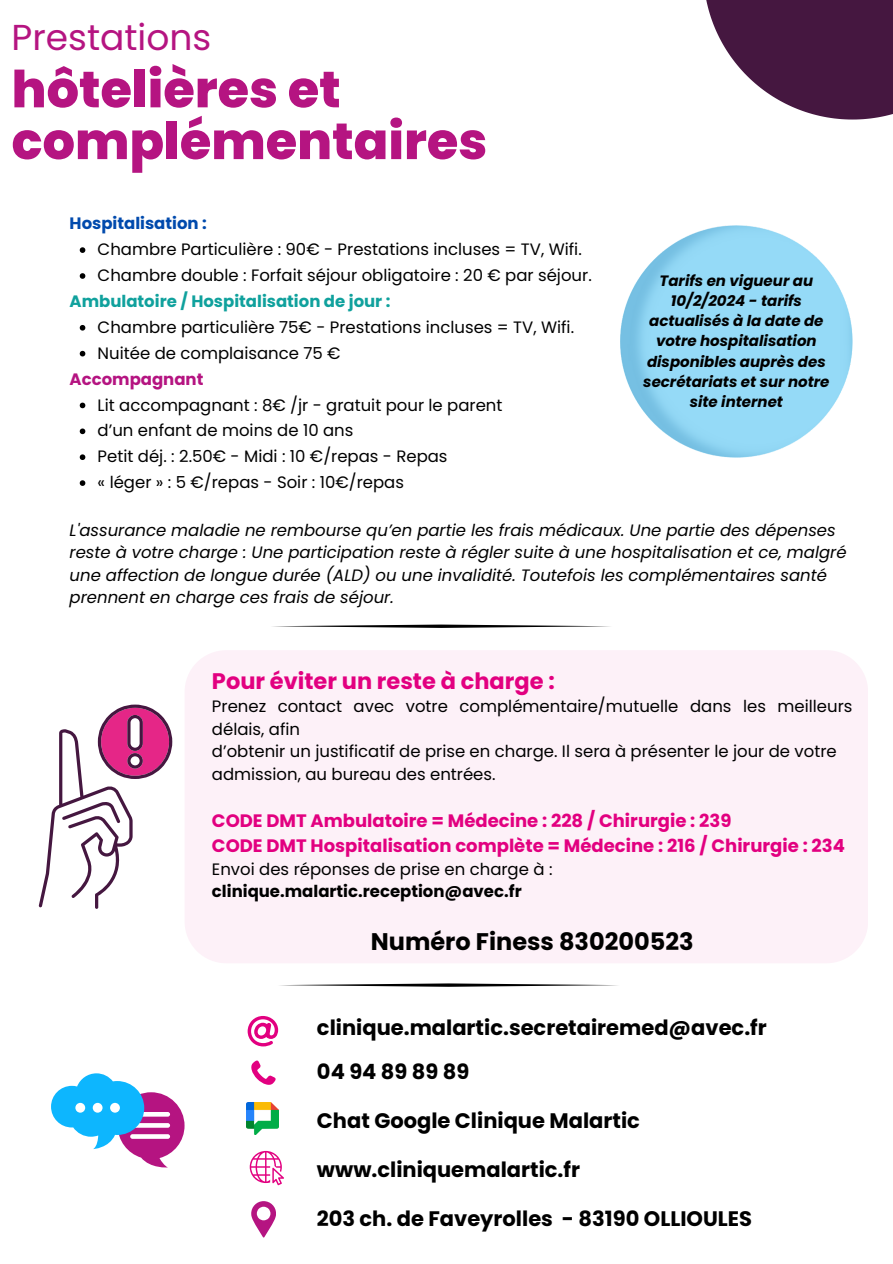
<style>
.page{position:relative;width:893px;height:1264px;background:#fff}
.page>*{position:absolute;margin:0;border:0;box-sizing:border-box;transform-origin:0 0}
.t1{font:800 51px/51.8px "Poppins";color:#b51481}
.t2{font:36px "Poppins";color:#b51481}
.t3{font:700 24px "Poppins";color:#000}
.t4{font:700 22.5px "Poppins";color:#e20080}
.t5{font:700 21px "Poppins";color:#000}
.t6{font:700 18px/24.8px "Poppins";color:#e20080}
.t7{font:16.5px/22.5px "Poppins";color:#000}
.t8{font:italic 16.5px/22.5px "Poppins";color:#000}
.t9{font:700 16.5px/22.5px "Poppins";color:#000}
.t10{font:700 16.5px "Poppins";color:#10a19d}
.t11{font:700 16.5px "Poppins";color:#004aad}
.t12{font:700 16.5px "Poppins";color:#b51481}
.t13{font:italic 700 15px/20.2px "Poppins";color:#000;text-align:center}
.s1{font-weight:400}
</style>
<div class="page">
<svg style="left:706px;top:0;width:186px;height:119px"></svg>
<svg style="left:80px;top:247px;width:5px;height:6px"></svg>
<svg style="left:80px;top:273px;width:5px;height:6px"></svg>
<svg style="left:80px;top:325px;width:5px;height:5px"></svg>
<svg style="left:80px;top:351px;width:5px;height:5px"></svg>
<svg style="left:80px;top:402px;width:5px;height:6px"></svg>
<svg style="left:80px;top:428px;width:5px;height:6px"></svg>
<svg style="left:80px;top:454px;width:5px;height:6px"></svg>
<svg style="left:80px;top:480px;width:5px;height:6px"></svg>
<img style="left:620px;top:226px;width:232px;height:231px">
<svg style="left:39px;top:704px;width:133px;height:204px"></svg>
<svg style="left:272px;top:624px;width:338px;height:4px"></svg>
<svg style="left:280px;top:983px;width:338px;height:3px"></svg>
<svg style="left:251px;top:1060px;width:24px;height:25px"></svg>
<img style="left:247px;top:1102px;width:31px;height:32px">
<svg style="left:247px;top:1016px;width:31px;height:30px"></svg>
<svg style="left:250px;top:1150px;width:34px;height:35px"></svg>
<svg style="left:51px;top:1073px;width:133px;height:95px"></svg>
<div style="left:75px;top:1102px;width:10px;height:10px;background:#fff;border-radius:50%"></div>
<div style="left:93px;top:1102px;width:9px;height:10px;background:#fff;border-radius:50%"></div>
<svg style="left:110px;top:1102px;width:10px;height:10px"></svg>
<div style="left:185px;top:650px;width:683px;height:313px;background:#fdf1f8"></div>
<svg style="left:251px;top:1201px;width:25px;height:36px"></svg>
<p class="t2" style="left:12px;top:13px;width:201px">Prestations</p>
<h6 class="t1" style="left:12px;top:64px;width:477px">hôtelières et complémentaires</h6>
<p class="t11" style="left:70px;top:212px;width:139px">Hospitalisation :</p>
<h2 class="t7" style="left:98px;top:238px;width:485px">Chambre Particulière : 90€ - Prestations incluses = TV, Wifi.</h2>
<h1 class="t7" style="left:98px;top:264px;width:495px">Chambre double : Forfait séjour obligatoire : 20 € par séjour.</h1>
<h5 class="t10" style="left:70px;top:289px;width:322px">Ambulatoire / Hospitalisation de jour :</h5>
<p class="t7" style="left:98px;top:316px;width:478px">Chambre particulière 75€ - Prestations incluses = TV, Wifi.</p>
<p class="t7" style="left:98px;top:342px;width:244px">Nuitée de complaisance 75 €</p>
<h5 class="t12" style="left:70px;top:367px;width:135px">Accompagnant</h5>
<p class="t7" style="left:98px;top:393px;width:406px">Lit accompagnant : 8€ /jr - gratuit pour le parent</p>
<p class="t7" style="left:98px;top:419px;width:257px">d’un enfant de moins de 10 ans</p>
<h5 class="t7" style="left:98px;top:445px;width:351px">Petit déj. : 2.50€ - Midi : 10 €/repas - Repas</h5>
<p class="t7" style="left:98px;top:471px;width:308px">« léger » : 5 €/repas - Soir : 10€/repas</p>
<p class="t13" style="left:643px;top:270px;width:188px">Tarifs en vigueur au<br>10/2/2024 - tarifs actualisés à la date de votre hospitalisation disponibles auprès des secrétariats et sur notre site internet</p>
<p class="t8" style="left:70px;top:519px;width:778px">L'assurance maladie ne rembourse qu’en partie les frais médicaux. Une partie des dépenses reste à votre charge : Une participation reste à régler suite à une hospitalisation et ce, malgré une affection de longue durée (ALD) ou une invalidité. Toutefois les complémentaires santé prennent en charge ces frais de séjour.</p>
<p class="t4" style="left:212px;top:665px;width:344px">Pour éviter un reste à charge :</p>
<p class="t7" style="left:212px;top:695px;width:642px">Prenez contact avec votre complémentaire/mutuelle dans les meilleurs délais, afin<br>d’obtenir un justificatif de prise en charge. Il sera à présenter le jour de votre admission, au bureau des entrées.</p>
<p class="t6" style="left:212px;top:808px;width:634px">CODE DMT Ambulatoire = Médecine : 228 / Chirurgie : 239<br>CODE DMT Hospitalisation complète = Médecine : 216 / Chirurgie : 234</p>
<p class="t9" style="left:212px;top:857px;width:342px"><span class="s1">Envoi des réponses de prise en charge à : </span>clinique.malartic.reception@avec.fr</p>
<h6 class="t3" style="left:371px;top:924px;width:324px">Numéro Finess 830200523</h6>
<p class="t5" style="left:317px;top:1013px;width:451px">clinique.malartic.secretairemed@avec.fr</p>
<p class="t5" style="left:317px;top:1057px;width:154px">04 94 89 89 89</p>
<h6 class="t5" style="left:317px;top:1106px;width:324px">Chat Google Clinique Malartic</h6>
<h3 class="t5" style="left:317px;top:1154px;width:264px">www.cliniquemalartic.fr</h3>
<p class="t5" style="left:317px;top:1203px;width:437px">203 ch. de Faveyrolles - 83190 OLLIOULES</p>
</div>
